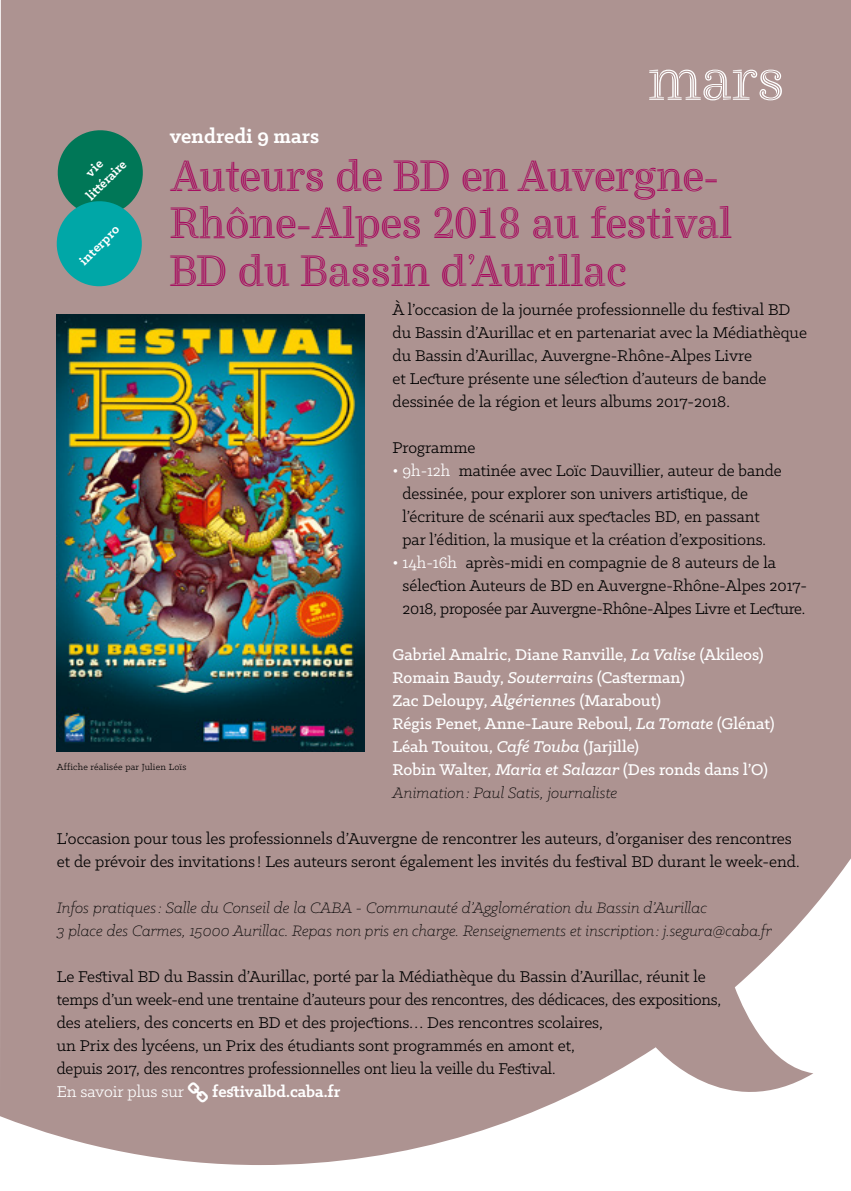
<style>
.page{position:relative;width:851px;height:1191px;background:#fff}
.page>*{position:absolute;margin:0;border:0;box-sizing:border-box;transform-origin:0 0}
.t1{font:60px "Ryman";color:#fff}
.t2{font:44px/47.6px "Ryman";color:#a6005b}
.t3{font:700 22px "Klinic Slab";color:#fff}
.t4{font:17.6px/23px "Klinic Slab";color:#000}
.t5{font:500 17.6px/23px "Klinic Slab";color:#fff}
.t6{font:700 17.6px "Klinic Slab";color:#fff}
.t7{font:17.6px "Klinic Slab";color:#fff}
.t8{font:italic 300 17px/23px "Klinic Slab";color:#000}
.t9{font:700 14px/16.8px "Klinic Slab";color:#fff;text-align:center}
.t10{font:10px "Klinic Slab";letter-spacing:.02em;color:#000}
.s1{color:#fff}
.s2{font-style:italic}
</style>
<div class="page">
<div style="left:0;top:0;width:850px;height:1165px;background:#ad9391"></div>
<svg style="left:53px;top:126px;width:94px;height:164px"></svg>
<div style="left:788px;top:0;width:62px;height:57px;background:#ad9391"></div>
<img style="left:57px;top:315px;width:307px;height:436px">
<svg style="left:188px;top:1082px;width:20px;height:20px"></svg>
<h1 class="t1" style="left:648px;top:45px;width:137px">mars</h1>
<p class="t3" style="left:170px;top:122px;width:151px">vendredi 9 mars</p>
<h2 class="t2" style="left:170px;top:152px;width:563px">Auteurs de BD en Auvergne-<br>Rhône-Alpes 2018 au festival<br>BD du Bassin d’Aurillac</h2>
<p class="t4" style="left:392px;top:297px;width:416px">À l’occasion de la journée professionnelle du festival BD du Bassin d’Aurillac et en partenariat avec la Médiathèque du Bassin d’Aurillac, Auvergne-Rhône-Alpes Livre<br>et Lecture présente une sélection d’auteurs de bande dessinée de la région et leurs albums 2017‑2018.</p>
<p class="t4" style="left:392px;top:435px;width:84px">Programme</p>
<p class="t4" style="left:402px;top:458px;width:381px;text-indent:-10px"><span class="s1">• 9h-12h</span> matinée avec Loïc Dauvillier, auteur de bande dessinée, pour explorer son univers artistique, de l’écriture de scénarii aux spectacles BD, en passant par l’édition, la musique et la création d’expositions.</p>
<p class="t4" style="left:402px;top:550px;width:406px;text-indent:-10px"><span class="s1">• 14h-16h</span> après-midi en compagnie de 8 auteurs de la sélection Auteurs de BD en Auvergne-Rhône-Alpes 2017-<br>2018, proposée par Auvergne-Rhône-Alpes Livre et Lecture.</p>
<p class="t5" style="left:392px;top:642px;width:383px">Gabriel Amalric, Diane Ranville, <span class="s2">La Valise</span> (Akileos)<br>Romain Baudy, <span class="s2">Souterrains</span> (Casterman)<br>Zac Deloupy, <span class="s2">Algériennes</span> (Marabout)<br>Régis Penet, Anne-Laure Reboul, <span class="s2">La Tomate</span> (Glénat)<br>Léah Touitou, <span class="s2">Café Touba</span> (Jarjille)<br>Robin Walter, <span class="s2">Maria et Salazar</span> (Des ronds dans l’O)</p>
<p class="t8" style="left:392px;top:780px;width:226px">Animation: Paul Satis, journaliste</p>
<p class="t4" style="left:57px;top:826px;width:744px">L’occasion pour tous les professionnels d’Auvergne de rencontrer les auteurs, d’organiser des rencontres et de prévoir des invitations! Les auteurs seront également les invités du festival BD durant le week-end.</p>
<p class="t8" style="left:57px;top:895px;width:716px">Infos pratiques: Salle du Conseil de la CABA - Communauté d’Agglomération du Bassin d’Aurillac<br>3 place des Carmes, 15000 Aurillac. Repas non pris en charge. Renseignements et inscription: j.segura@caba.fr</p>
<p class="t4" style="left:57px;top:964px;width:665px">Le Festival BD du Bassin d’Aurillac, porté par la Médiathèque du Bassin d’Aurillac, réunit le temps d’un week-end une trentaine d’auteurs pour des rencontres, des dédicaces, des expositions, des ateliers, des concerts en BD et des projections… Des rencontres scolaires,<br>un Prix des lycéens, un Prix des étudiants sont programmés en amont et,<br>depuis 2017, des rencontres professionnelles ont lieu la veille du Festival.</p>
<p class="t7" style="left:57px;top:1080px;width:129px">En savoir plus sur</p>
<p class="t6" style="left:212px;top:1080px;width:130px">festivalbd.caba.fr</p>
<p class="t9" style="left:70px;top:180px;width:52px;rotate:-45deg">vie<br>litt éraire</p>
<p class="t9" style="left:75px;top:257px;width:52px;rotate:-45deg">interpro</p>
<p class="t10" style="left:57px;top:760px;width:131px">Affiche réalisée par Julien Loïs</p>
</div>
